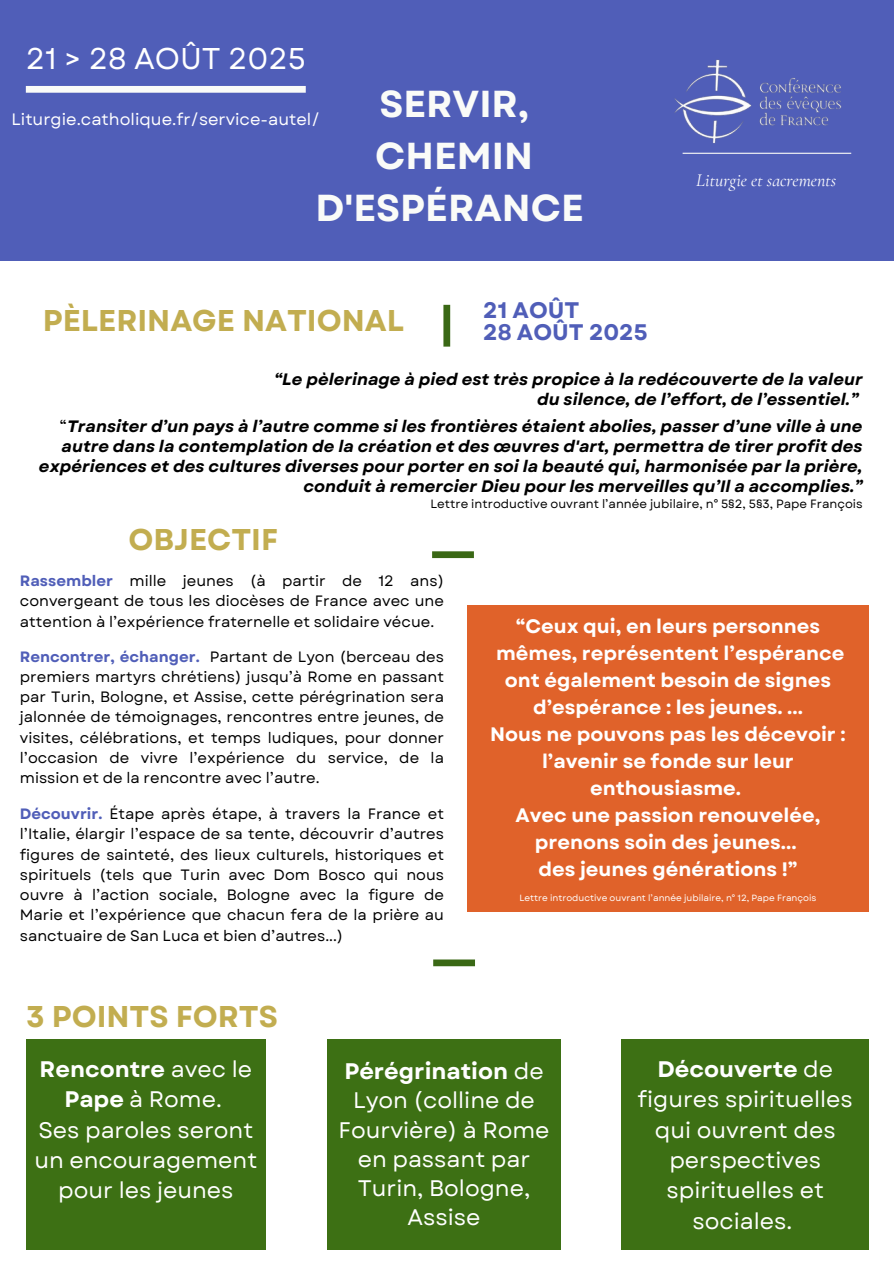
<style>
.page{position:relative;width:894px;height:1264px;background:#fff}
.page>*{position:absolute;margin:0;border:0;box-sizing:border-box;transform-origin:0 0}
.t1{font:700 37.5px/51.8px "Garet";color:#fafbf8;text-align:center}
.t2{font:700 30px "Garet";color:#c2ad50}
.t3{font:30px "Garet";color:#fff}
.t4{font:22.5px/30.3px "Garet";color:#fff;text-align:center}
.t5{font:700 22.5px/22.5px "Garet";color:#505eb8}
.t6{font:700 19.5px/27px "Garet";color:#fff;text-align:center}
.t7{font:italic 18px "Cormorant Garamond";color:#fff}
.t8{font:italic 700 16.5px/20px "Garet";color:#000;text-align:right}
.t9{font:16.5px "Garet";color:#fff}
.t10{font:15px/20.2px "Garet";color:#000;text-align:justify}
.t11{font:12px "Garet";color:#000}
.t12{font:9px "Garet";color:#fff}
.s1{font-weight:400;font-style:normal}
.s2{font-weight:700;color:#505eb8}
.s3{font-weight:700}
</style>
<div class="page">
<div style="left:0;top:0;width:893px;height:260px;background:#505eb8"></div>
<img style="left:674px;top:59px;width:178px;height:95px">
<hr style="left:682px;top:153px;width:169px;height:1px;background:#fafbf8">
<div style="left:26px;top:86px;width:280px;height:7px;background:#fafbf8"></div>
<div style="left:443px;top:305px;width:7px;height:41px;background:#3a6815"></div>
<div style="left:467px;top:605px;width:401px;height:307px;background:#e0622a"></div>
<div style="left:432px;top:551px;width:42px;height:7px;background:#3a6815"></div>
<div style="left:433px;top:959px;width:42px;height:7px;background:#3a6815"></div>
<div style="left:621px;top:1039px;width:247px;height:211px;background:#3d7014"></div>
<div style="left:327px;top:1039px;width:233px;height:211px;background:#3d7014"></div>
<div style="left:26px;top:1039px;width:240px;height:211px;background:#3d7014"></div>
<p class="t3" style="left:26px;top:37px;width:281px">21 &gt; 28 AOÛT 2025</p>
<h1 class="t1" style="left:315px;top:78px;width:269px">SERVIR,<br>CHEMIN<br>D'ESPÉRANCE</h1>
<p class="t9" style="left:12px;top:107px;width:310px">Liturgie.catholique.fr/service-autel/</p>
<p class="t7" style="left:696px;top:170px;width:141px">Liturgie et sacrements</p>
<p class="t2" style="left:43px;top:299px;width:363px">PÈLERINAGE NATIONAL</p>
<h2 class="t5" style="left:483px;top:299px;width:166px">21 AOÛT<br>28 AOÛT 2025</h2>
<p class="t8" style="left:274px;top:369px;width:590px">“Le pèlerinage à pied est très propice à la redécouverte de la valeur</p>
<h4 class="t8" style="left:537px;top:389px;width:323px">du silence, de l’effort, de l’essentiel.”</h4>
<p class="t8" style="left:39px;top:416px;width:825px"><span class="s1">“</span>Transiter d’un pays à l’autre comme si les frontières étaient abolies, passer d’une ville à une autre dans la contemplation de la création et des œuvres d'art, permettra de tirer profit des expériences et des cultures diverses pour porter en soi la beauté qui, harmonisée par la prière, conduit à remercier Dieu pour les merveilles qu’Il a accomplies.”</p>
<p class="t11" style="left:430px;top:495px;width:433px">Lettre introductive ouvrant l’année jubilaire, n° 5§2, 5§3, Pape François</p>
<p class="t2" style="left:128px;top:517px;width:151px">OBJECTIF</p>
<p class="t10" style="left:20px;top:571px;width:425px"><span class="s2">Rassembler</span> mille jeunes (à partir de 12 ans) convergeant de tous les diocèses de France avec une attention à l’expérience fraternelle et solidaire vécue.</p>
<h2 class="t10" style="left:20px;top:646px;width:425px"><span class="s2">Rencontrer, échanger.</span> Partant de Lyon (berceau des premiers martyrs chrétiens) jusqu’à Rome en passant par Turin, Bologne, et Assise, cette pérégrination sera jalonnée de témoignages, rencontres entre jeunes, de visites, célébrations, et temps ludiques, pour donner l’occasion de vivre l’expérience du service, de la</h2>
<p class="t10" style="left:20px;top:767px;width:301px">mission et de la rencontre avec l’autre.</p>
<p class="t10" style="left:20px;top:803px;width:425px"><span class="s2">Découvrir.</span> Étape après étape, à travers la France et l’Italie, élargir l’espace de sa tente, découvrir d’autres figures de sainteté, des lieux culturels, historiques et spirituels (tels que Turin avec Dom Bosco qui nous ouvre à l’action sociale, Bologne avec la figure de Marie et l’expérience que chacun fera de la prière au sanctuaire de San Luca et bien d’autres...)</p>
<p class="t6" style="left:490px;top:612px;width:357px">“Ceux qui, en leurs personnes mêmes, représentent l’espérance ont également besoin de signes d’espérance : les jeunes. ...<br>Nous ne pouvons pas les décevoir : l’avenir se fonde sur leur enthousiasme.<br>Avec une passion renouvelée, prenons soin des jeunes...<br>des jeunes générations !”</p>
<p class="t12" style="left:519px;top:891px;width:298px">Lettre introductive ouvrant l’année jubilaire, n° 12, Pape François</p>
<p class="t2" style="left:26px;top:994px;width:253px">3 POINTS FORTS</p>
<p class="t4" style="left:34px;top:1053px;width:224px"><span class="s3">Rencontre</span> avec le<br><span class="s3">Pape</span> à Rome.<br>Ses paroles seront un encouragement pour les jeunes</p>
<p class="t4" style="left:338px;top:1056px;width:212px;line-height:29.2px"><span class="s3">Pérégrination</span> de<br>Lyon (colline de<br>Fourvière) à Rome en passant par<br>Turin, Bologne,<br>Assise</p>
<h3 class="t4" style="left:637px;top:1053px;width:216px"><span class="s3">Découverte</span> de figures spirituelles qui ouvrent des perspectives spirituelles et sociales.</h3>
</div>
